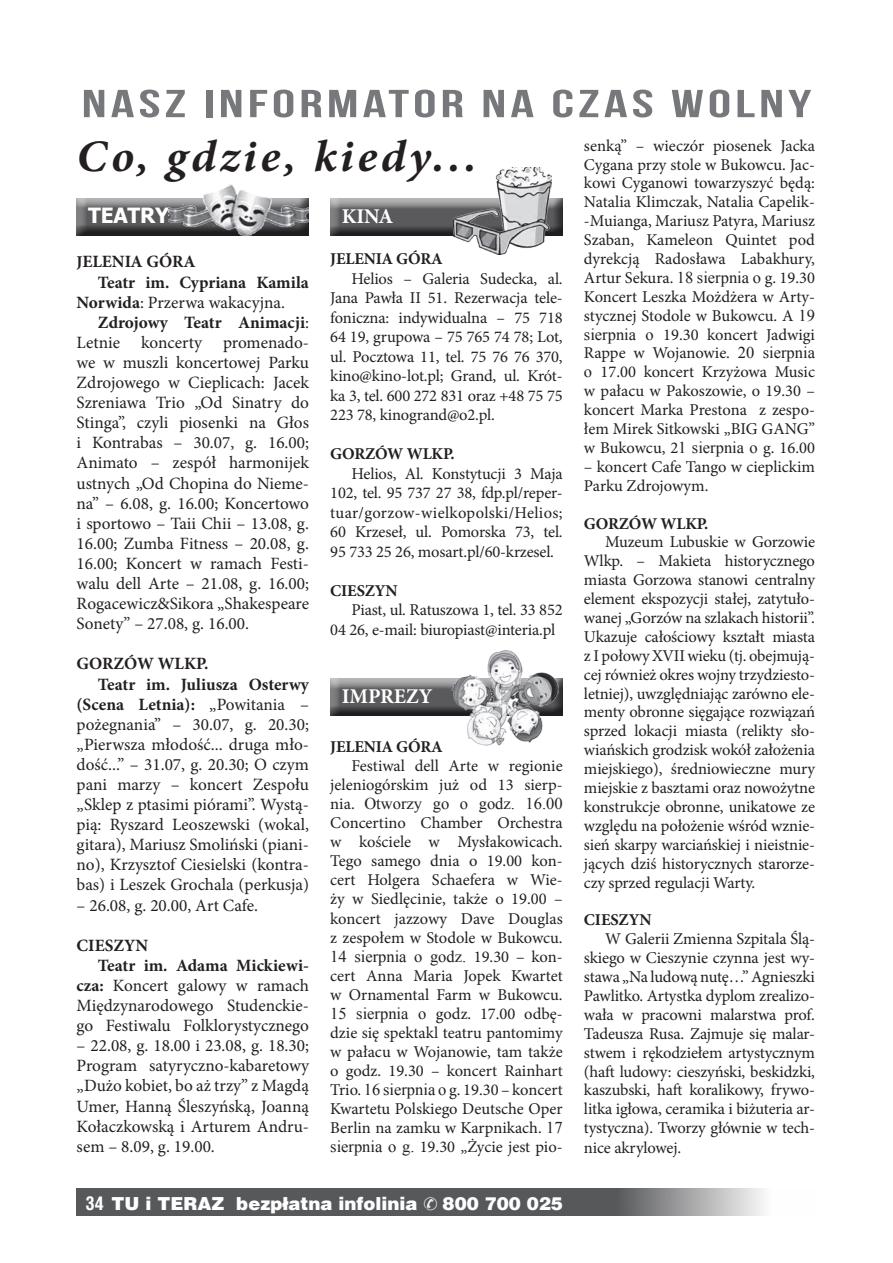
<style>
.page{position:relative;width:893px;height:1263px;background:#fff}
.page>*{position:absolute;margin:0;border:0;box-sizing:border-box;transform-origin:0 0}
.t1{font:italic 700 45px "Minion Pro";letter-spacing:.075em;color:#231f20;scale:1.05 1}
.t2{font:39px "Bebas Neue";letter-spacing:.07em;color:#76787b;scale:1.5 1}
.t3{font:700 21px "Minion Pro";letter-spacing:-.01em;color:#fff}
.t4{font:700 21px "Tahoma";letter-spacing:-.01em;color:#fff}
.t5{font:900 18px "Switzerland";color:#fff}
.t6{font:17.25px/20.2px "Minion Pro";color:#231f20;text-align:justify}
.t7{font:700 17.25px "Minion Pro";color:#231f20}
.t8{font:16.5px/18.9px "Minion Pro";letter-spacing:-.01em;color:#231f20;text-align:justify}
.t9{font:700 16.5px "Minion Pro";letter-spacing:-.01em;color:#231f20}
.t10{font:16.5px "Times New Roman";color:#231f20}
.s1{font-family:"Times New Roman"}
.s2{font-size:16.5px}
.s3{font-weight:700}
.s4{font-weight:400}
.s5{font-family:"Minion Pro"}
.s6{font-family:"Switzerland Condensed";font-weight:700}
</style>
<div class="page">
<svg style="left:77px;top:1188px;width:687px;height:28px;background:#68696a"></svg>
<div style="left:74px;top:198px;width:236px;height:37px;background:#231f20;opacity:.75"></div>
<img style="left:168px;top:184px;width:140px;height:52px">
<div style="left:328px;top:678px;width:235px;height:38px;background:#231f20;opacity:.75"></div>
<img style="left:452px;top:650px;width:107px;height:96px">
<div style="left:328px;top:198px;width:235px;height:38px;background:#231f20;opacity:.75"></div>
<img style="left:453px;top:167px;width:99px;height:87px">
<svg style="left:424px;top:1197px;width:13px;height:13px"></svg>
<h2 class="t2" style="left:82px;top:82px;width:488px">NASZ INFORMATOR NA CZAS WOLNY</h2>
<h1 class="t1" style="left:77px;top:124px;width:382px">Co, gdzie, kiedy...</h1>
<p class="t4" style="left:88px;top:201px;width:83px">TEATRY</p>
<p class="t8" style="left:584px;top:136px;width:233px">senką” – wieczór piosenek Jacka Cygana przy stole w Bukowcu. Jac&shy;kowi Cyganowi towarzyszyć będą:<br>Natalia Klimczak, Natalia Capelik--Muianga, Mariusz Patyra, Mariusz Szaban, Kameleon Quintet pod dyrekcją Radosława Labakhury, Artur Sekura. <span class="s1">18 sierpnia o</span> g. 19.30<br>Koncert Leszka Możdżera w Arty&shy;stycznej Stodole w Bukowcu. A <span class="s1">19 sierpnia o</span> 19.30 koncert Jadwigi Rappe w Wojanowie. <span class="s1">20 sierpnia o</span> 17.00 koncert Krzyżowa Music w pałacu w Pakoszowie, o 19.30 – koncert Marka Prestona z zespo&shy;łem Mirek Sitkowski „BIG GANG” w Bukowcu, 2<span class="s1">1 sierpnia o</span> g. 16.00</p>
<p class="t8" style="left:584px;top:457px;width:232px">– koncert Cafe Tango w cieplickim<br>Parku Zdrojowym.</p>
<p class="t9" style="left:584px;top:512px;width:126px">GORZÓW WLKP.</p>
<p class="t8" style="left:584px;top:533px;width:233px;text-indent:21px">Muzeum Lubuskie w Gorzowie Wlkp. – Makieta historycznego miasta Gorzowa stanowi centralny element ekspozycji stałej, zatytuło&shy;wanej „Gorzów na szlakach historii”.<br>Ukazuje całościowy kształt miasta z I połowy XVII wieku (tj. obejmują&shy;cej również okres wojny trzydziesto&shy;letniej), uwzględniając zarówno ele&shy;menty obronne sięgające rozwiązań sprzed lokacji miasta (relikty sło&shy;wiańskich grodzisk wokół założenia miejskiego), średniowieczne mury miejskie z basztami oraz nowożytne konstrukcje obronne, unikatowe ze względu na położenie wśród wznie&shy;sień skarpy warciańskiej i nieistnie&shy;jących dziś historycznych starorze&shy;czy sprzed regulacji Warty.</p>
<p class="t9" style="left:584px;top:908px;width:69px">CIESZYN</p>
<p class="t8" style="left:584px;top:929px;width:233px;text-indent:21px">W Galerii Zmienna Szpitala Ślą&shy;skiego w Cieszynie czynna jest wy&shy;stawa „Na ludową nutę…” Agnieszki Pawlitko. Artystka dyplom zrealizo&shy;wała w pracowni malarstwa prof.<br>Tadeusza Rusa. Zajmuje się malar&shy;stwem i rękodziełem artystycznym (haft ludowy: cieszyński, beskidzki, kaszubski, haft koralikowy, frywo&shy;litka igłowa, ceramika i biżuteria ar&shy;tystyczna). Tworzy głównie w tech&shy;nice akrylowej.</p>
<p class="t3" style="left:342px;top:201px;width:53px">KINA</p>
<p class="t9" style="left:330px;top:247px;width:114px">JELENIA GÓRA</p>
<p class="t8" style="left:330px;top:269px;width:234px;line-height:19.5px;text-indent:21px">Helios – Galeria Sudecka, al.<br>Jana Pawła II 51. Rezerwacja tele&shy;foniczna: indywidualna – 75 718<br>64 19, grupowa – 75 765 74 78; Lot, ul. Pocztowa 11, tel. 75 76 76 370, kino@kino-lot.pl; Grand, ul. Krót&shy;ka 3, tel. 600 272 831 oraz +48 75 75<br>223 78, kinogrand@o2.pl.</p>
<p class="t9" style="left:330px;top:442px;width:126px">GORZÓW WLKP.</p>
<p class="t8" style="left:330px;top:464px;width:234px;line-height:19.5px;text-indent:21px">Helios, Al. Konstytucji 3 Maja 102, tel. 95 737 27 38, fdp.pl/reper&shy;tuar/gorzow-wielkopolski/Helios; 60 Krzeseł, ul. Pomorska 73, tel.<br>95 733 25 26, mosart.pl/60-krzesel.</p>
<p class="t9" style="left:330px;top:579px;width:69px">CIESZYN</p>
<p class="t8" style="left:330px;top:600px;width:234px;line-height:19.5px;text-indent:21px">Piast, ul. Ratuszowa 1, tel. 33 852<br>04 26, e-mail: biuropiast@interia.pl</p>
<p class="t7" style="left:77px;top:249px;width:121px"><span class="s2">J</span>ELENIA GÓRA</p>
<p class="t7" style="left:98px;top:270px;width:213px">Teatr im. Cypriana Kamila</p>
<p class="t6" style="left:77px;top:292px;width:210px"><span class="s3">Norwida</span>: Przerwa wakacyjna.</p>
<p class="t7" style="left:98px;top:310px;width:213px">Zdrojowy Teatr Animacji<span class="s4">:</span></p>
<p class="t6" style="left:77px;top:332px;width:234px">Letnie koncerty promenado-</p>
<p class="t6" style="left:77px;top:352px;width:234px">we w muszli koncertowej Parku</p>
<p class="t6" style="left:77px;top:372px;width:234px">Zdrojowego w Cieplicach: Jacek</p>
<p class="t6" style="left:77px;top:393px;width:234px">Szreniawa Trio „Od Sinatry do</p>
<p class="t6" style="left:77px;top:413px;width:234px">Stinga”, czyli piosenki na Głos</p>
<p class="t6" style="left:77px;top:433px;width:234px">i Kontrabas – 30.07, g. 16.00;</p>
<p class="t6" style="left:77px;top:453px;width:234px">Animato – zespół harmonijek</p>
<p class="t6" style="left:77px;top:473px;width:234px">ustnych „Od Chopina do Nieme-</p>
<p class="t6" style="left:77px;top:493px;width:234px">na” – 6.08, g. 16.00; Koncertowo</p>
<p class="t6" style="left:77px;top:513px;width:234px">i sportowo – Taii Chii – 13.08, g.</p>
<p class="t6" style="left:77px;top:533px;width:234px">16.00; Zumba Fitness – 20.08, g.</p>
<p class="t6" style="left:77px;top:553px;width:234px">16.00; Koncert w ramach Festi-</p>
<p class="t6" style="left:77px;top:573px;width:234px">walu dell Arte – 21.08, g. 16.00;</p>
<p class="t6" style="left:77px;top:593px;width:234px">Rogacewicz&amp;Sikora „Shakespeare</p>
<p class="t6" style="left:77px;top:614px;width:174px">Sonety” – 27.08, g. 16.00.</p>
<p class="t7" style="left:77px;top:652px;width:133px">GORZÓW WLKP.</p>
<p class="t7" style="left:98px;top:672px;width:213px">Teatr im. Juliusza Osterwy</p>
<p class="t7" style="left:77px;top:692px;width:234px">(Scena Letnia): <span class="s4">„Powitania –</span></p>
<p class="t6" style="left:77px;top:714px;width:234px">pożegnania” – 30.07, g. 20.30;</p>
<p class="t6" style="left:77px;top:734px;width:234px">„Pierwsza młodość... druga mło-</p>
<p class="t6" style="left:77px;top:754px;width:234px">dość...” – 31.07, g. 20.30; O czym</p>
<p class="t6" style="left:77px;top:774px;width:234px">pani marzy – koncert Zespołu</p>
<p class="t6" style="left:77px;top:794px;width:234px">„Sklep z ptasimi piórami”. Wystą-</p>
<p class="t6" style="left:77px;top:815px;width:234px">pią: Ryszard Leoszewski (wokal,</p>
<p class="t6" style="left:77px;top:835px;width:234px">gitara), Mariusz Smoliński (piani-</p>
<p class="t6" style="left:77px;top:855px;width:234px">no), Krzysztof Ciesielski (kontra-</p>
<p class="t6" style="left:77px;top:875px;width:234px">bas) i Leszek Grochala (perkusja)</p>
<p class="t6" style="left:77px;top:895px;width:183px">– 26.08, g. 20.00, Art Cafe.</p>
<p class="t7" style="left:77px;top:933px;width:73px">CIESZYN</p>
<p class="t7" style="left:98px;top:953px;width:213px">Teatr im. Adama Mickiewi-</p>
<p class="t6" style="left:77px;top:975px;width:234px"><span class="s3">cza:</span> Koncert galowy w ramach</p>
<p class="t6" style="left:77px;top:995px;width:234px">Międzynarodowego Studenckie-</p>
<p class="t6" style="left:77px;top:1015px;width:234px">go Festiwalu Folklorystycznego</p>
<p class="t6" style="left:77px;top:1036px;width:234px">– 22.08, g. 18.00 i 23.08, g. 18.30; Program satyryczno-kabaretowy „Dużo kobiet, bo aż trzy” z Magdą Umer, Hanną Śleszyńską, Joanną Kołaczkowską i Arturem Andru&shy;sem – 8.09, g. 19.00.</p>
<p class="t3" style="left:342px;top:681px;width:92px">IMPREZY</p>
<p class="t9" style="left:330px;top:735px;width:114px">JELENIA GÓRA</p>
<p class="t8" style="left:330px;top:756px;width:234px;text-align:right">Festiwal dell Arte w regionie jeleniogórskim już od 13 sierp-</p>
<p class="t10" style="left:330px;top:792px;width:234px"><span class="s5">nia.</span> Otworzy go o godz. 16.00</p>
<p class="t8" style="left:330px;top:813px;width:234px">Concertino Chamber Orchestra w kościele w Mysłakowicach.<br>Tego samego dnia o 19.00 kon&shy;cert Holgera Schaefera w Wie&shy;ży w Siedlęcinie, także o 19.00 – koncert jazzowy Dave Douglas z zespołem w Stodole w Bukowcu.</p>
<p class="t10" style="left:330px;top:945px;width:234px">14 sierpnia o godz. <span class="s5">19.30 – kon-</span></p>
<p class="t8" style="left:330px;top:966px;width:234px">cert Anna Maria Jopek Kwartet w Ornamental Farm w Bukowcu.<br><span class="s1">15 sierpnia o</span> godz. 17.00 odbę&shy;dzie się spektakl teatru pantomimy w pałacu w Wojanowie, tam także o godz. 19.30 – koncert Rainhart Trio. <span class="s1">16 sierpnia o</span> g. 19.30 – koncert Kwartetu Polskiego Deutsche Oper Berlin na zamku w Karpnikach. <span class="s1">17 sierpnia o g.</span> 19.30 „Życie jest pio-</p>
<p class="t5" style="left:86px;top:1193px;width:333px"><span class="s6">34</span> TU i TERAZ bezpłatna infolinia</p>
<p class="t5" style="left:443px;top:1193px;width:122px">800 700 025</p>
</div>
